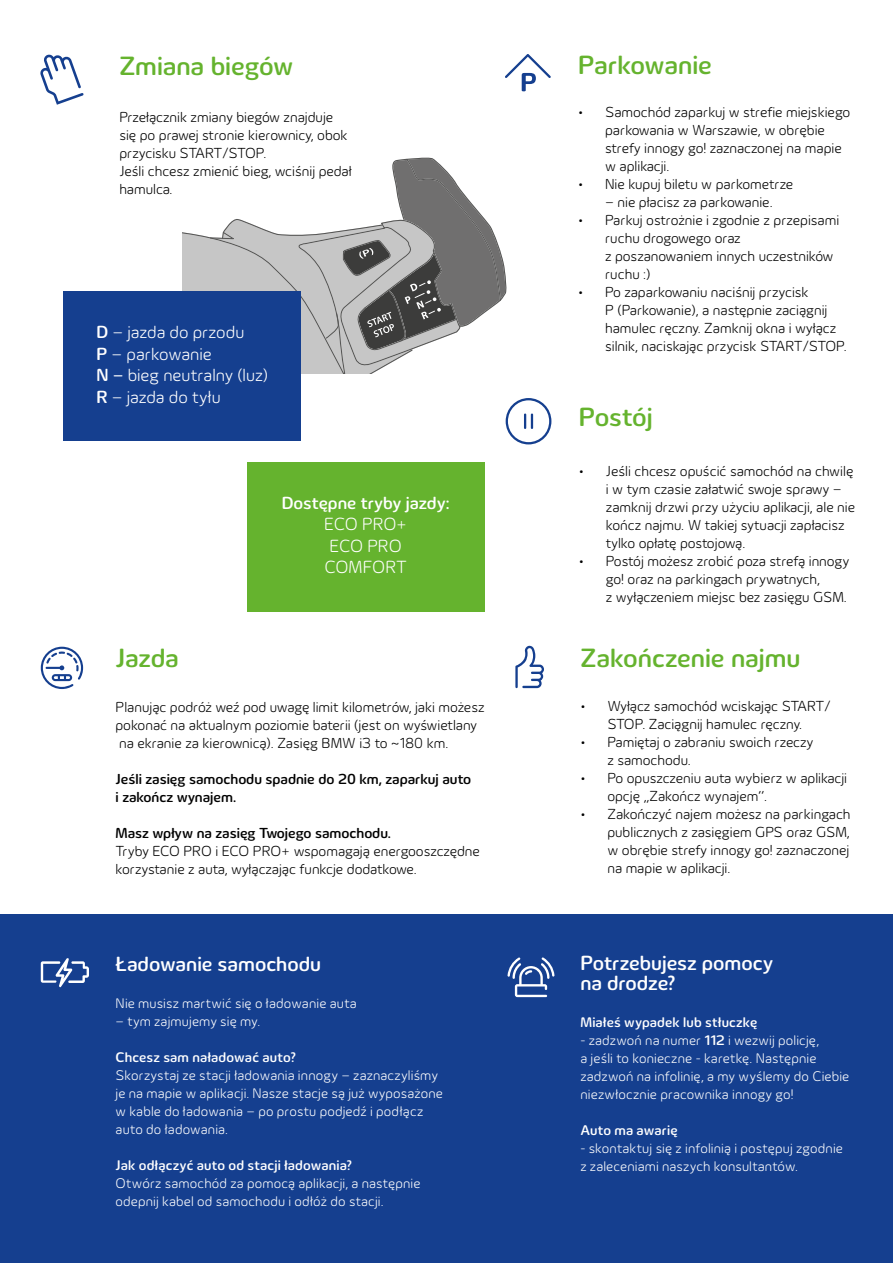
<style>
.page{position:relative;width:893px;height:1263px;background:#fff}
.page>*{position:absolute;margin:0;border:0;box-sizing:border-box;transform-origin:0 0}
.t1{font:500 27px "Innogy";letter-spacing:-.005em;color:#65b32e}
.t2{font:500 21px/19.5px "Innogy";color:#fff}
.t3{font:300 18px/21.6px "Innogy";color:#fff}
.t4{font:500 18px "Innogy";color:#fff}
.t5{font:300 14.85px/18px "Innogy";color:#000}
.t6{font:500 14.85px/18px "Innogy";color:#000}
.t7{font:300 14.25px/18px "Innogy";letter-spacing:.01em;color:#fff}
.t8{font:500 14.25px "Innogy";letter-spacing:.01em;color:#fff}
.s1{font-weight:500}
.s2{font-weight:400}
</style>
<div class="page">
<svg style="left:182px;top:157px;width:325px;height:216px"></svg>
<div style="left:64px;top:292px;width:237px;height:149px;background:#153f8f"></div>
<div style="left:247px;top:462px;width:237px;height:149px;background:#65b32e"></div>
<svg style="left:40px;top:54px;width:44px;height:51px"></svg>
<svg style="left:41px;top:647px;width:42px;height:42px"></svg>
<svg style="left:515px;top:645px;width:29px;height:43px"></svg>
<svg style="left:505px;top:54px;width:46px;height:37px"></svg>
<svg style="left:506px;top:398px;width:45px;height:46px"></svg>
<div style="left:0;top:915px;width:893px;height:348px;background:#153f8f"></div>
<svg style="left:41px;top:958px;width:48px;height:29px"></svg>
<svg style="left:507px;top:957px;width:48px;height:40px"></svg>
<h1 class="t1" style="left:119px;top:50px;width:176px">Zmiana biegów</h1>
<h1 class="t1" style="left:578px;top:50px;width:135px">Parkowanie</h1>
<p class="t5" style="left:119px;top:108px;width:234px">Przełącznik zmiany biegów znajduje się po prawej stronie kierownicy, obok przycisku START/STOP.<br>Jeśli chcesz zmienić bieg, wciśnij pedał hamulca.</p>
<p class="t3" style="left:96px;top:321px;width:173px"><span class="s1">D</span> – jazda do przodu<br><span class="s1">P</span> – parkowanie<br><span class="s1">N</span> <span class="s2">–</span> bieg neutralny (luz)<br><span class="s1">R</span> – jazda do tyłu</p>
<p class="t5" style="left:605px;top:103px;width:247px;text-indent:-27px">• Samochód zaparkuj w strefie miejskiego parkowania w Warszawie, w obrębie strefy innogy go! zaznaczonej na mapie w aplikacji.</p>
<p class="t5" style="left:578px;top:175px;width:217px">• Nie kupuj biletu w parkometrze</p>
<p class="t5" style="left:605px;top:193px;width:169px">– nie płacisz za parkowanie.</p>
<p class="t5" style="left:605px;top:211px;width:236px;text-indent:-27px">• Parkuj ostrożnie i zgodnie z przepisami ruchu drogowego oraz<br>z poszanowaniem innych uczestników ruchu :)</p>
<p class="t5" style="left:605px;top:283px;width:243px;text-indent:-27px">• Po zaparkowaniu naciśnij przycisk<br>P (Parkowanie), a następnie zaciągnij hamulec ręczny. Zamknij okna i wyłącz silnik, naciskając przycisk START/STOP.</p>
<h1 class="t1" style="left:579px;top:401px;width:75px">Postój</h1>
<p class="t4" style="left:282px;top:492px;width:169px">Dostępne tryby jazdy:</p>
<p class="t3" style="left:324px;top:513px;width:84px">ECO PRO+<br>ECO PRO<br>COMFORT</p>
<p class="t5" style="left:606px;top:462px;width:251px;text-indent:-27px">• Jeśli chcesz opuścić samochód na chwilę i w tym czasie załatwić swoje sprawy – zamknij drzwi przy użyciu aplikacji, ale nie kończ najmu. W takiej sytuacji zapłacisz tylko opłatę postojową.</p>
<p class="t5" style="left:606px;top:552px;width:245px;text-indent:-27px">• Postój możesz zrobić poza strefą innogy go! oraz na parkingach prywatnych,<br>z wyłączeniem miejsc bez zasięgu GSM.</p>
<h1 class="t1" style="left:116px;top:642px;width:65px">Jazda</h1>
<h1 class="t1" style="left:580px;top:642px;width:222px">Zakończenie najmu</h1>
<p class="t5" style="left:116px;top:698px;width:371px">Planując podróż weź pod uwagę limit kilometrów, jaki możesz pokonać na aktualnym poziomie baterii (jest on wyświetlany na ekranie za kierownicą). Zasięg BMW i3 to ~180 km.</p>
<p class="t6" style="left:116px;top:770px;width:357px">Jeśli zasięg samochodu spadnie do 20 km, zaparkuj auto i zakończ wynajem.</p>
<p class="t6" style="left:116px;top:824px;width:277px">Masz wpływ na zasięg Twojego samochodu.</p>
<p class="t5" style="left:116px;top:842px;width:366px">Tryby ECO PRO i ECO PRO+ wspomagają energooszczędne korzystanie z auta, wyłączając funkcje dodatkowe.</p>
<p class="t5" style="left:580px;top:697px;width:252px;text-align:center">• Wyłącz samochód wciskając START/<br>STOP. Zaciągnij hamulec ręczny.</p>
<p class="t5" style="left:607px;top:733px;width:208px;text-indent:-27px">• Pamiętaj o zabraniu swoich rzeczy z samochodu.</p>
<p class="t5" style="left:607px;top:769px;width:241px;text-indent:-27px">• Po opuszczeniu auta wybierz w aplikacji opcję ,,Zakończ wynajem‘‘.</p>
<p class="t5" style="left:607px;top:805px;width:245px;text-align:justify;text-indent:-27px">• Zakończyć najem możesz na parkingach publicznych z zasięgiem GPS oraz GSM, w obrębie strefy innogy go! zaznaczonej na mapie w aplikacji.</p>
<h2 class="t2" style="left:116px;top:954px;width:207px">Ładowanie samochodu</h2>
<p class="t7" style="left:116px;top:994px;width:243px">Nie musisz martwić się o ładowanie auta</p>
<p class="t7" style="left:116px;top:1012px;width:146px">– tym zajmujemy się my.</p>
<p class="t8" style="left:116px;top:1049px;width:182px">Chcesz sam naładować auto?</p>
<p class="t7" style="left:116px;top:1066px;width:329px">Skorzystaj ze stacji ładowania innogy – zaznaczyliśmy je na mapie w aplikacji. Nasze stacje są już wyposażone w kable do ładowania – po prostu podjedź i podłącz auto do ładowania.</p>
<p class="t8" style="left:116px;top:1157px;width:238px">Jak odłączyć auto od stacji ładowania?</p>
<p class="t7" style="left:116px;top:1174px;width:307px">Otwórz samochód za pomocą aplikacji, a następnie odepnij kabel od samochodu i odłóż do stacji.</p>
<h2 class="t2" style="left:580px;top:953px;width:195px">Potrzebujesz pomocy na drodze?</h2>
<p class="t8" style="left:580px;top:1014px;width:178px">Miałeś wypadek lub stłuczkę</p>
<p class="t7" style="left:580px;top:1032px;width:271px">- zadzwoń na numer <span class="s1">112</span> i wezwij policję,<br>a jeśli to konieczne - karetkę. Następnie zadzwoń na infolinię, a my wyślemy do Ciebie niezwłocznie pracownika innogy go!</p>
<p class="t8" style="left:580px;top:1122px;width:99px">Auto ma awarię</p>
<p class="t7" style="left:580px;top:1140px;width:264px">- skontaktuj się z infolinią i postępuj zgodnie z zaleceniami naszych konsultantów.</p>
</div>
